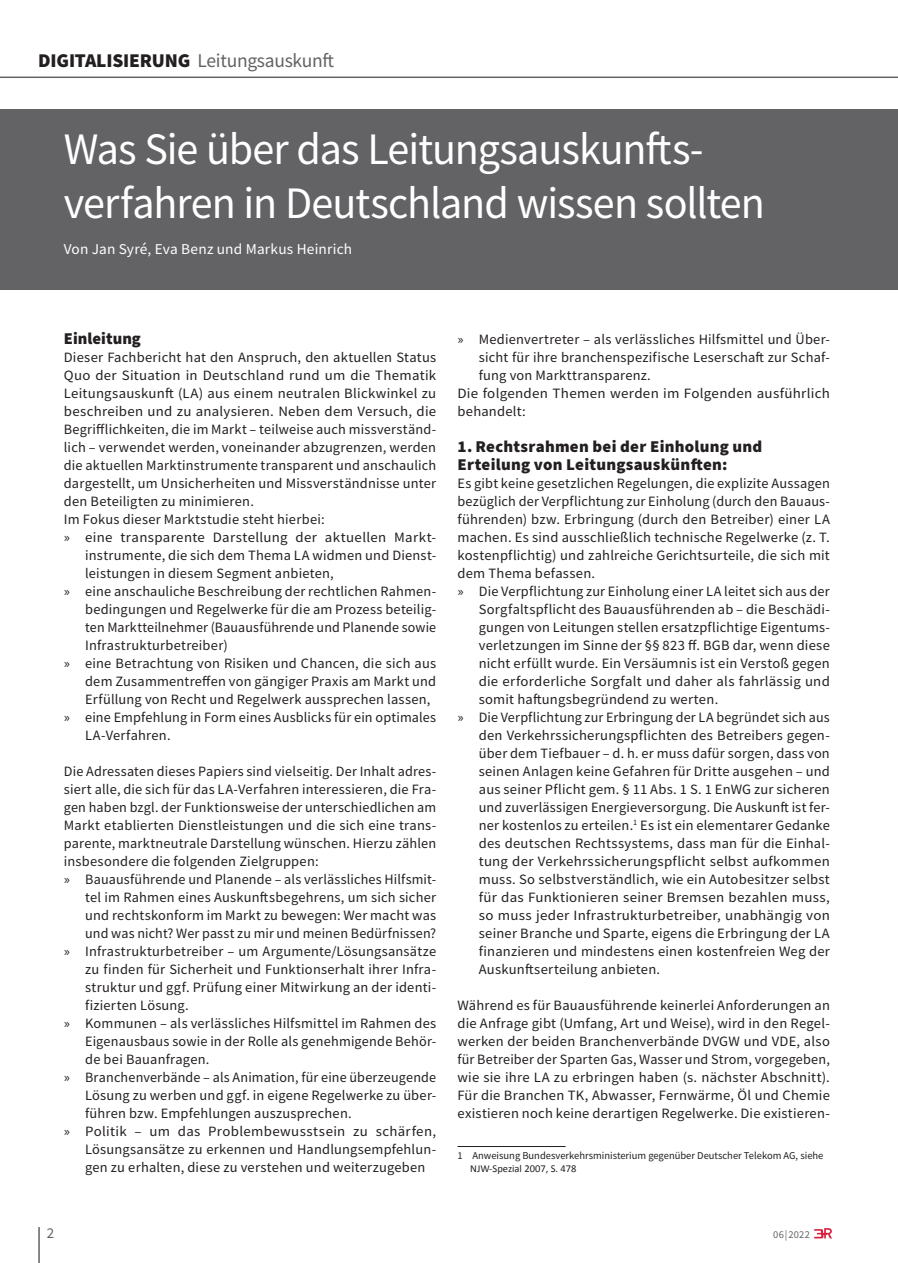
<style>
.page{position:relative;width:898px;height:1263px;background:#fff}
.page>*{position:absolute;margin:0;border:0;box-sizing:border-box;transform-origin:0 0}
.t1{font:45px/54px "Source Sans Pro";letter-spacing:-.025em;color:#fff}
.t2{font:19.5px "Source Sans Pro";letter-spacing:-.015em;color:#636366}
.t3{font:900 16.5px/18px "Source Sans Pro";letter-spacing:.015em;color:#231f20}
.t4{font:15px "Source Sans Pro";letter-spacing:.01em;color:#fff}
.t5{font:15px "Source Sans Pro";color:#636366}
.t6{font:14.25px/18px "Source Sans Pro";letter-spacing:.015em;color:#231f20;text-align:justify}
.t7{font:14.25px "Source Sans Pro";letter-spacing:.015em;color:#231f20;scale:1.04 1}
.t8{font:14.25px "Source Sans Pro";letter-spacing:.015em;color:#231f20;scale:1.05 1}
.t9{font:10.5px "Source Sans Pro";color:#231f20}
.t10{font:10.5px "Calibri";color:#231f20}
.t11{font:10.5px "Source Sans Pro";letter-spacing:.02em;color:#636366}
.s1{font-weight:900;color:#231f20}
</style>
<div class="page">
<hr style="left:38px;top:1227px;width:2px;height:36px;background:#636366">
<svg style="left:814px;top:1228px;width:17px;height:10px"></svg>
<hr style="left:0;top:77px;width:897px;height:1px;background:#636366">
<div style="left:0;top:109px;width:897px;height:181px;background:#636366"></div>
<hr style="left:457px;top:1146px;width:108px;height:1px;background:#231f20">
<h2 class="t2" style="left:38px;top:49px;width:297px"><span class="s1">DIGITALISIERUNG</span> Leitungsauskunft</h2>
<h1 class="t1" style="left:64px;top:121px;width:702px">Was Sie über das Leitungsauskunfts&shy;verfahren in Deutschland wissen sollten</h1>
<p class="t4" style="left:64px;top:239px;width:290px">Von Jan Syré, Eva Benz und Markus Heinrich</p>
<p class="t3" style="left:64px;top:329px;width:79px">Einleitung</p>
<p class="t6" style="left:64px;top:348px;width:374px">Dieser Fachbericht hat den Anspruch, den aktuellen Status</p>
<p class="t7" style="left:64px;top:366px;width:359px">Quo der Situation in Deutschland rund um die Thematik</p>
<p class="t6" style="left:64px;top:384px;width:374px">Leitungsauskunft (LA) aus einem neutralen Blickwinkel zu</p>
<p class="t7" style="left:64px;top:402px;width:359px">beschreiben und zu analysieren. Neben dem Versuch, die</p>
<p class="t6" style="left:64px;top:420px;width:374px">Begrifflichkeiten, die im Markt – teilweise auch missverständ-</p>
<p class="t6" style="left:64px;top:438px;width:374px">lich – verwendet werden, voneinander abzugrenzen, werden</p>
<p class="t6" style="left:64px;top:456px;width:374px">die aktuellen Marktinstrumente transparent und anschaulich</p>
<p class="t6" style="left:64px;top:474px;width:374px">dargestellt, um Unsicherheiten und Missverständnisse unter</p>
<p class="t6" style="left:64px;top:492px;width:191px">den Beteiligten zu minimieren.</p>
<p class="t6" style="left:64px;top:510px;width:262px">Im Fokus dieser Marktstudie steht hierbei:</p>
<p class="t6" style="left:64px;top:528px;width:374px">» eine transparente Darstellung der aktuellen Markt-</p>
<p class="t6" style="left:85px;top:546px;width:352px">instrumente, die sich dem Thema LA widmen und Dienst-</p>
<p class="t6" style="left:85px;top:564px;width:250px">leistungen in diesem Segment anbieten,</p>
<p class="t6" style="left:64px;top:582px;width:374px">» eine anschauliche Beschreibung der rechtlichen Rahmen-</p>
<p class="t6" style="left:85px;top:600px;width:352px">bedingungen und Regelwerke für die am Prozess beteilig-</p>
<p class="t6" style="left:85px;top:618px;width:352px">ten Marktteilnehmer (Bauausführende und Planende sowie</p>
<p class="t6" style="left:85px;top:636px;width:144px">Infrastrukturbetreiber)</p>
<p class="t6" style="left:64px;top:654px;width:374px">» eine Betrachtung von Risiken und Chancen, die sich aus</p>
<p class="t6" style="left:85px;top:672px;width:352px">dem Zusammentreffen von gängiger Praxis am Markt und</p>
<p class="t6" style="left:85px;top:690px;width:347px">Erfüllung von Recht und Regelwerk aussprechen lassen,</p>
<p class="t6" style="left:64px;top:708px;width:374px">» eine Empfehlung in Form eines Ausblicks für ein optimales</p>
<p class="t6" style="left:85px;top:726px;width:87px">LA-Verfahren.</p>
<p class="t6" style="left:64px;top:762px;width:374px">Die Adressaten dieses Papiers sind vielseitig. Der Inhalt adres-</p>
<p class="t6" style="left:64px;top:780px;width:374px">siert alle, die sich für das LA-Verfahren interessieren, die Fra-</p>
<p class="t6" style="left:64px;top:798px;width:374px">gen haben bzgl. der Funktionsweise der unterschiedlichen am</p>
<p class="t6" style="left:64px;top:816px;width:374px">Markt etablierten Dienstleistungen und die sich eine trans-</p>
<p class="t6" style="left:64px;top:834px;width:374px">parente, marktneutrale Darstellung wünschen. Hierzu zählen</p>
<p class="t6" style="left:64px;top:852px;width:256px">insbesondere die folgenden Zielgruppen:</p>
<p class="t6" style="left:64px;top:870px;width:374px">» Bauausführende und Planende – als verlässliches Hilfsmit-</p>
<p class="t6" style="left:85px;top:888px;width:352px">tel im Rahmen eines Auskunftsbegehrens, um sich sicher</p>
<p class="t6" style="left:85px;top:906px;width:352px">und rechtskonform im Markt zu bewegen: Wer macht was</p>
<p class="t6" style="left:85px;top:924px;width:352px">und was nicht? Wer passt zu mir und meinen Bedürfnissen?</p>
<p class="t6" style="left:64px;top:942px;width:374px">» Infrastrukturbetreiber – um Argumente/Lösungsansätze</p>
<p class="t6" style="left:85px;top:960px;width:352px">zu finden für Sicherheit und Funktionserhalt ihrer Infra-</p>
<p class="t6" style="left:85px;top:978px;width:352px">struktur und ggf. Prüfung einer Mitwirkung an der identi-</p>
<p class="t6" style="left:85px;top:996px;width:105px">fizierten Lösung.</p>
<p class="t6" style="left:64px;top:1014px;width:374px">» Kommunen – als verlässliches Hilfsmittel im Rahmen des</p>
<p class="t6" style="left:85px;top:1032px;width:352px">Eigenausbaus sowie in der Rolle als genehmigende Behör-</p>
<p class="t6" style="left:85px;top:1050px;width:126px">de bei Bauanfragen.</p>
<p class="t6" style="left:64px;top:1068px;width:374px">» Branchenverbände – als Animation, für eine überzeugende</p>
<p class="t6" style="left:85px;top:1086px;width:352px">Lösung zu werben und ggf. in eigene Regelwerke zu über-</p>
<p class="t6" style="left:85px;top:1104px;width:268px">führen bzw. Empfehlungen auszusprechen.</p>
<p class="t6" style="left:64px;top:1122px;width:374px">» Politik – um das Problembewusstsein zu schärfen,</p>
<p class="t6" style="left:85px;top:1140px;width:352px">Lösungsansätze zu erkennen und Handlungsempfehlun-</p>
<p class="t6" style="left:85px;top:1158px;width:341px">gen zu erhalten, diese zu verstehen und weiterzugeben</p>
<p class="t6" style="left:457px;top:330px;width:374px">» Medienvertreter – als verlässliches Hilfsmittel und Über-</p>
<p class="t6" style="left:478px;top:348px;width:352px">sicht für ihre branchenspezifische Leserschaft zur Schaf-</p>
<p class="t6" style="left:478px;top:366px;width:173px">fung von Markttransparenz.</p>
<p class="t8" style="left:457px;top:384px;width:356px">Die folgenden Themen werden im Folgenden ausführlich</p>
<p class="t6" style="left:457px;top:402px;width:70px">behandelt:</p>
<p class="t3" style="left:457px;top:437px;width:306px">1. Rechtsrahmen bei der Einholung und<br>Erteilung von Leitungsauskünften:</p>
<p class="t6" style="left:457px;top:474px;width:373px">Es gibt keine gesetzlichen Regelungen, die explizite Aussagen</p>
<p class="t6" style="left:457px;top:492px;width:374px">bezüglich der Verpflichtung zur Einholung (durch den Bauaus-</p>
<p class="t6" style="left:457px;top:510px;width:374px">führenden) bzw. Erbringung (durch den Betreiber) einer LA</p>
<p class="t6" style="left:457px;top:528px;width:374px">machen. Es sind ausschließlich technische Regelwerke (z. T.</p>
<p class="t6" style="left:457px;top:546px;width:374px">kostenpflichtig) und zahlreiche Gerichtsurteile, die sich mit</p>
<p class="t6" style="left:457px;top:564px;width:139px">dem Thema befassen.</p>
<p class="t6" style="left:457px;top:582px;width:374px">» Die Verpflichtung zur Einholung einer LA leitet sich aus der</p>
<p class="t6" style="left:478px;top:600px;width:352px">Sorgfaltspflicht des Bauausführenden ab – die Beschädi-</p>
<p class="t6" style="left:478px;top:618px;width:352px">gungen von Leitungen stellen ersatzpflichtige Eigentums-</p>
<p class="t6" style="left:478px;top:636px;width:352px">verletzungen im Sinne der §§ 823 ff. BGB dar, wenn diese</p>
<p class="t6" style="left:478px;top:654px;width:352px">nicht erfüllt wurde. Ein Versäumnis ist ein Verstoß gegen</p>
<p class="t7" style="left:478px;top:672px;width:339px">die erforderliche Sorgfalt und daher als fahrlässig und</p>
<p class="t6" style="left:478px;top:690px;width:241px">somit haftungsbegründend zu werten.</p>
<p class="t6" style="left:457px;top:708px;width:373px">» Die Verpflichtung zur Erbringung der LA begründet sich aus</p>
<p class="t6" style="left:478px;top:726px;width:352px">den Verkehrssicherungspflichten des Betreibers gegen-</p>
<p class="t6" style="left:478px;top:744px;width:352px">über dem Tiefbauer – d. h. er muss dafür sorgen, dass von</p>
<p class="t6" style="left:478px;top:762px;width:352px">seinen Anlagen keine Gefahren für Dritte ausgehen – und</p>
<p class="t6" style="left:478px;top:780px;width:352px">aus seiner Pflicht gem. § 11 Abs. 1 S. 1 EnWG zur sicheren</p>
<p class="t6" style="left:478px;top:798px;width:352px">und zuverlässigen Energieversorgung. Die Auskunft ist fer-</p>
<p class="t6" style="left:478px;top:816px;width:352px">ner kostenlos zu erteilen.<sup>1</sup> Es ist ein elementarer Gedanke</p>
<p class="t6" style="left:478px;top:834px;width:352px">des deutschen Rechtssystems, dass man für die Einhal-</p>
<p class="t7" style="left:478px;top:852px;width:339px">tung der Verkehrssicherungspflicht selbst aufkommen</p>
<p class="t6" style="left:478px;top:870px;width:352px">muss. So selbstverständlich, wie ein Autobesitzer selbst</p>
<p class="t8" style="left:478px;top:888px;width:336px">für das Funktionieren seiner Bremsen bezahlen muss,</p>
<p class="t8" style="left:478px;top:906px;width:336px">so muss jeder Infrastrukturbetreiber, unabhängig von</p>
<p class="t6" style="left:478px;top:924px;width:352px">seiner Branche und Sparte, eigens die Erbringung der LA</p>
<p class="t6" style="left:478px;top:942px;width:352px">finanzieren und mindestens einen kostenfreien Weg der</p>
<p class="t6" style="left:478px;top:960px;width:183px">Auskunftserteilung anbieten.</p>
<p class="t6" style="left:457px;top:996px;width:374px">Während es für Bauausführende keinerlei Anforderungen an die Anfrage gibt (Umfang, Art und Weise), wird in den Regel&shy;werken der beiden Branchenverbände DVGW und VDE, also für Betreiber der Sparten Gas, Wasser und Strom, vorgegeben, wie sie ihre LA zu erbringen haben (s. nächster Abschnitt).<br>Für die Branchen TK, Abwasser, Fernwärme, Öl und Chemie existieren noch keine derartigen Regelwerke. Die existieren-</p>
<p class="t9" style="left:457px;top:1149px;width:367px">1 Anweisung Bundesverkehrsministerium gegenüber Deutscher Telekom AG, siehe</p>
<p class="t10" style="left:470px;top:1161px;width:108px">NJW-Spezial 2007, S. 478</p>
<p class="t5" style="left:47px;top:1224px;width:9px">2</p>
<p class="t11" style="left:772px;top:1228px;width:38px">06 | 2022</p>
</div>
